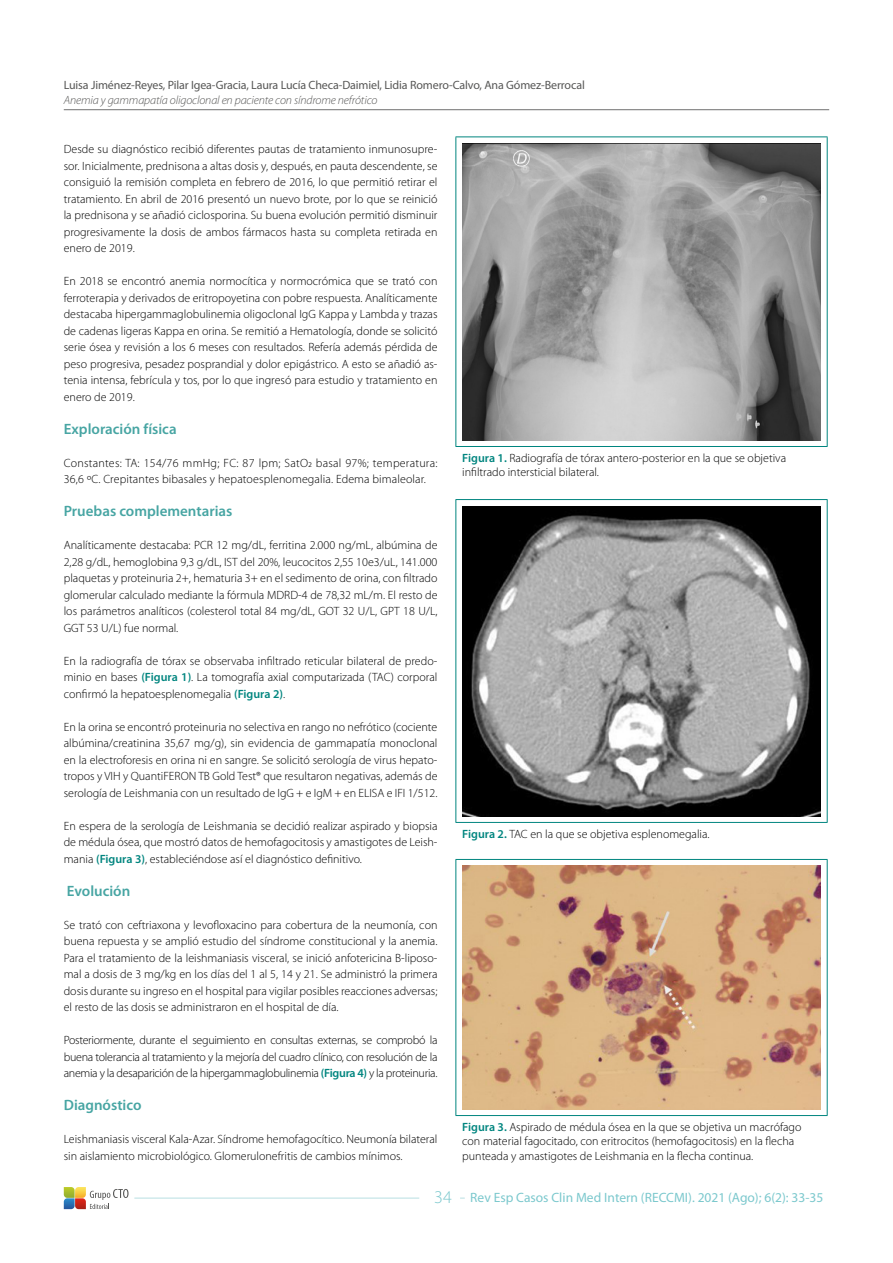
<style>
.page{position:relative;width:893px;height:1263px;background:#fff}
.page>*{position:absolute;margin:0;border:0;box-sizing:border-box;transform-origin:0 0}
.t1{font:600 15px "Myriad Pro";color:#47a5a3}
.t2{font:13.5px "Myriad Pro";color:#7bc8cd}
.t3{font:300 12px/16.5px "Myriad Pro";color:#000;text-align:justify}
.t4{font:12px "Myriad Pro";letter-spacing:-.01em;color:#575756}
.t5{font:italic 300 12px "Myriad Pro";letter-spacing:-.01em;color:#575756}
.s1{font-weight:600;color:#00857f}
.s2{font-weight:300;font-size:18px}
</style>
<div class="page">
<hr style="left:64px;top:109px;width:765px;height:1px;background:#706f6f">
<hr style="left:134px;top:1198px;width:285px;height:1px;background:#b8dfe2">
<svg style="left:64px;top:1187px;width:65px;height:22px"></svg>
<hr style="left:455px;top:137px;width:373px;height:1px;background:#00857f">
<hr style="left:455px;top:137px;width:1px;height:309px;background:#00857f">
<hr style="left:827px;top:137px;width:1px;height:309px;background:#00857f">
<hr style="left:455px;top:446px;width:373px;height:1px;background:#00857f">
<img style="left:462px;top:144px;width:359px;height:296px">
<hr style="left:455px;top:499px;width:373px;height:1px;background:#00857f">
<hr style="left:455px;top:500px;width:1px;height:322px;background:#00857f">
<hr style="left:827px;top:500px;width:1px;height:322px;background:#00857f">
<hr style="left:455px;top:822px;width:373px;height:1px;background:#00857f">
<img style="left:462px;top:509px;width:359px;height:307px">
<hr style="left:455px;top:859px;width:373px;height:1px;background:#00857f">
<hr style="left:455px;top:860px;width:1px;height:255px;background:#00857f">
<hr style="left:827px;top:860px;width:1px;height:255px;background:#00857f">
<hr style="left:455px;top:1115px;width:373px;height:1px;background:#00857f">
<img style="left:462px;top:866px;width:359px;height:243px">
<p class="t4" style="left:64px;top:78px;width:523px">Luisa Jiménez-Reyes, Pilar Igea-Gracia, Laura Lucía Checa-Daimiel, Lidia Romero-Calvo, Ana Gómez-Berrocal</p>
<p class="t5" style="left:64px;top:93px;width:315px">Anemia y gammapatía oligoclonal en paciente con síndrome nefrótico</p>
<p class="t3" style="left:64px;top:141px;width:375px">Desde su diagnóstico recibió diferentes pautas de tratamiento inmunosupre&shy;sor. Inicialmente, prednisona a altas dosis y, después, en pauta descendente, se consiguió la remisión completa en febrero de 2016, lo que permitió retirar el tratamiento. En abril de 2016 presentó un nuevo brote, por lo que se reinició la prednisona y se añadió ciclosporina. Su buena evolución permitió disminuir progresivamente la dosis de ambos fármacos hasta su completa retirada en enero de 2019.</p>
<p class="t3" style="left:64px;top:273px;width:375px">En 2018 se encontró anemia normocítica y normocrómica que se trató con ferroterapia y derivados de eritropoyetina con pobre respuesta. Analíticamente destacaba hipergammaglobulinemia oligoclonal IgG Kappa y Lambda y trazas de cadenas ligeras Kappa en orina. Se remitió a Hematología, donde se solicitó serie ósea y revisión a los 6 meses con resultados. Refería además pérdida de peso progresiva, pesadez posprandial y dolor epigástrico. A esto se añadió as&shy;tenia intensa, febrícula y tos, por lo que ingresó para estudio y tratamiento en enero de 2019.</p>
<p class="t1" style="left:64px;top:419px;width:114px">Exploración física</p>
<p class="t3" style="left:64px;top:454px;width:375px">Constantes: TA: 154/76 mmHg; FC: 87 lpm; SatO2 basal 97%; temperatura:<br>36,6 ºC. Crepitantes bibasales y hepatoesplenomegalia. Edema bimaleolar.</p>
<p class="t1" style="left:64px;top:501px;width:170px">Pruebas complementarias</p>
<p class="t3" style="left:64px;top:537px;width:375px">Analíticamente destacaba: PCR 12 mg/dL, ferritina 2.000 ng/mL, albúmina de 2,28 g/dL, hemoglobina 9,3 g/dL, IST del 20%, leucocitos 2,55 10e3/uL, 141.000 plaquetas y proteinuria 2+, hematuria 3+ en el sedimento de orina, con filtrado glomerular calculado mediante la fórmula MDRD-4 de 78,32 mL/m. El resto de los parámetros analíticos (colesterol total 84 mg/dL, GOT 32 U/L, GPT 18 U/L, GGT 53 U/L) fue normal.</p>
<p class="t3" style="left:64px;top:652px;width:375px">En la radiografía de tórax se observaba infiltrado reticular bilateral de predo&shy;minio en bases <span class="s1">(Figura 1)</span>. La tomografía axial computarizada (TAC) corporal confirmó la hepatoesplenomegalia <span class="s1">(Figura 2)</span>.</p>
<p class="t3" style="left:64px;top:718px;width:375px">En la orina se encontró proteinuria no selectiva en rango no nefrótico (cociente albúmina/creatinina 35,67 mg/g), sin evidencia de gammapatía monoclonal en la electroforesis en orina ni en sangre. Se solicitó serología de virus hepato&shy;tropos y VIH y QuantiFERON TB Gold Test® que resultaron negativas, además de serología de Leishmania con un resultado de IgG + e IgM + en ELISA e IFI 1/512.</p>
<p class="t3" style="left:64px;top:817px;width:375px">En espera de la serología de Leishmania se decidió realizar aspirado y biopsia de médula ósea, que mostró datos de hemofagocitosis y amastigotes de Leish&shy;mania <span class="s1">(Figura 3)</span>, estableciéndose así el diagnóstico definitivo.</p>
<p class="t1" style="left:67px;top:881px;width:65px">Evolución</p>
<p class="t3" style="left:64px;top:916px;width:375px">Se trató con ceftriaxona y levofloxacino para cobertura de la neumonía, con buena repuesta y se amplió estudio del síndrome constitucional y la anemia.<br>Para el tratamiento de la leishmaniasis visceral, se inició anfotericina B-liposo&shy;mal a dosis de 3 mg/kg en los días del 1 al 5, 14 y 21. Se administró la primera dosis durante su ingreso en el hospital para vigilar posibles reacciones adversas; el resto de las dosis se administraron en el hospital de día.</p>
<p class="t3" style="left:64px;top:1032px;width:375px">Posteriormente, durante el seguimiento en consultas externas, se comprobó la buena tolerancia al tratamiento y la mejoría del cuadro clínico, con resolución de la anemia y la desaparición de la hipergammaglobulinemia <span class="s1">(Figura 4)</span> y la proteinuria.</p>
<p class="t1" style="left:64px;top:1095px;width:79px">Diagnóstico</p>
<p class="t3" style="left:64px;top:1131px;width:375px">Leishmaniasis visceral Kala-Azar. Síndrome hemofagocítico. Neumonía bilateral sin aislamiento microbiológico. Glomerulonefritis de cambios mínimos.</p>
<p class="t3" style="left:462px;top:451px;width:325px;line-height:14.4px"><span class="s1">Figura 1.</span> Radiografía de tórax antero-posterior en la que se objetiva infiltrado intersticial bilateral.</p>
<p class="t3" style="left:462px;top:826px;width:249px"><span class="s1">Figura 2.</span> TAC en la que se objetiva esplenomegalia.</p>
<p class="t3" style="left:462px;top:1120px;width:341px;line-height:14.4px;text-align:left"><span class="s1">Figura 3.</span> Aspirado de médula ósea en la que se objetiva un macrófago con material fagocitado, con eritrocitos (hemofagocitosis) en la flecha punteada y amastigotes de Leishmania en la flecha continua.</p>
<p class="t2" style="left:434px;top:1189px;width:391px"><span class="s2">34</span> Rev Esp Casos Clin Med Intern (RECCMI). 2021 (Ago); 6(2): 33-35</p>
</div>
